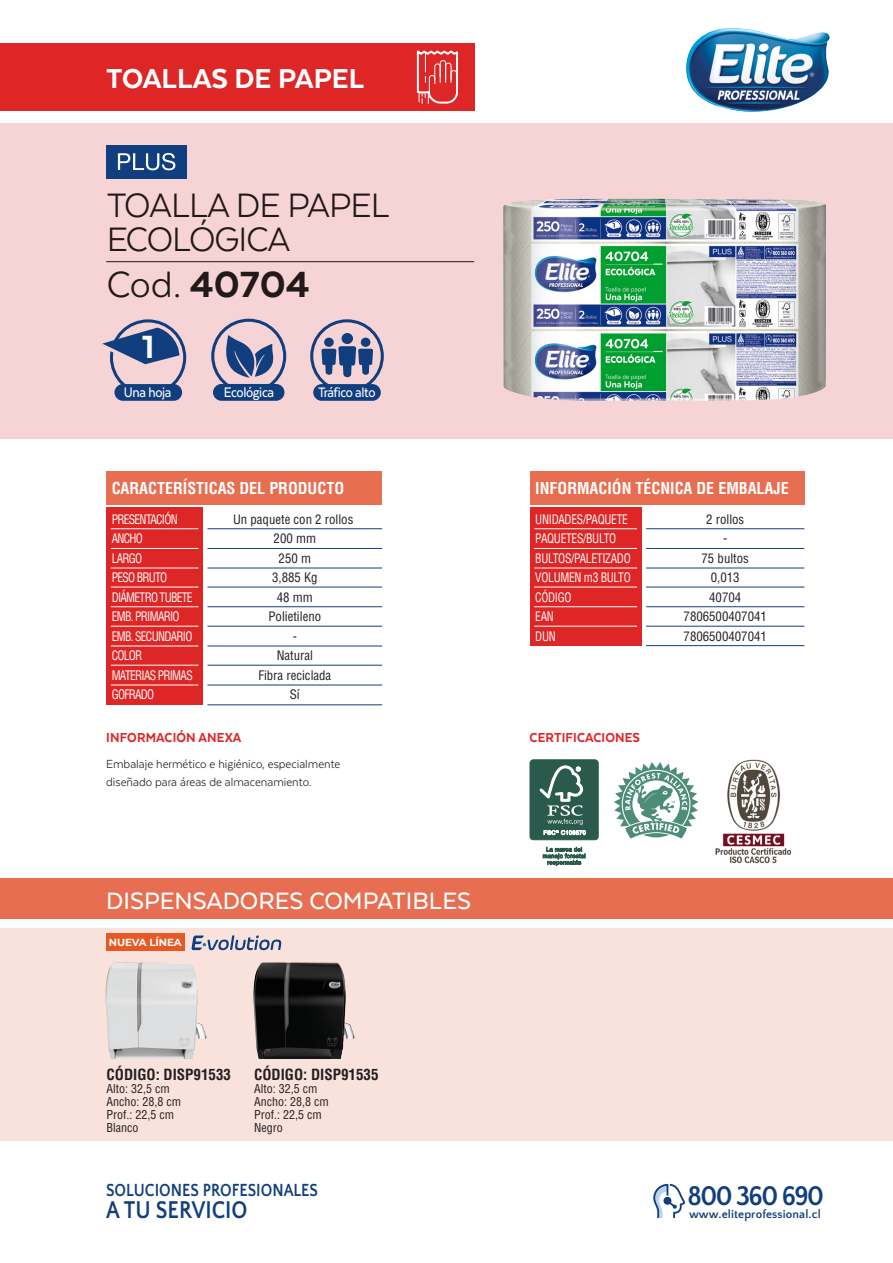
<style>
.page{position:relative;width:893px;height:1263px;background:#fff}
.page>*{position:absolute;margin:0;border:0;box-sizing:border-box;transform-origin:0 0}
.t1{font:800 42px "Texta";color:#231f20}
.t2{font:39px/34.5px "Texta";letter-spacing:-.025em;color:#231f20}
.t3{font:800 37.05px "Texta";color:#fff}
.t4{font:800 31.5px "Texta";color:#fff}
.t5{font:700 28.65px "Quattrocento Sans";letter-spacing:-.06em;color:#113e7e;scale:.93 1}
.t6{font:500 27.3px "Texta";color:#fff}
.t7{font:700 25.5px "Quattrocento Sans";color:#113e7e;scale:.85 1}
.t8{font:700 18.45px "Quattrocento Sans";color:#113e7e;scale:.85 1}
.t9{font:700 condensed 16.05px "Helvetica LT Std";color:#fff}
.t10{font:500 16.05px "Texta";letter-spacing:-.025em;color:#fff;scale:.9 1}
.t11{font:500 15.9px "Texta";letter-spacing:-.025em;color:#fff;scale:.9 1}
.t12{font:700 condensed 15px "Helvetica LT Std";color:#231f20}
.t13{font:800 15px "Texta";letter-spacing:.01em;color:#df2626;scale:.95 1}
.t14{font:13.5px/18px "Texta";color:#231f20;scale:.95 1}
.t15{font:condensed 12.75px/19.5px "Helvetica LT Std";color:#231f20;text-align:center}
.t16{font:condensed 12.75px/19.5px "Helvetica LT Std";letter-spacing:-.06em;color:#fff;scale:.9 1}
.t17{font:condensed 12.75px/19.5px "Helvetica LT Std";letter-spacing:-.025em;color:#fff;scale:.9 1}
.t18{font:condensed 12px/12.9px "Helvetica LT Std";color:#231f20}
.t19{font:700 12px "Quattrocento Sans";letter-spacing:.01em;color:#113e7e}
.t20{font:700 10.2px "Montserrat";letter-spacing:-.01em;color:#fff}
.s1{font-weight:400}
</style>
<div class="page">
<div style="left:0;top:928px;width:893px;height:213px;background:#fae2dc"></div>
<div style="left:0;top:878px;width:893px;height:41px;background:#e76e51"></div>
<div style="left:0;top:123px;width:893px;height:316px;background:#f6d4d5"></div>
<hr style="left:106px;top:261px;width:368px;height:1px;background:#231f20">
<img style="left:503px;top:199px;width:323px;height:202px">
<div style="left:106px;top:145px;width:81px;height:34px;background:#113e7e"></div>
<svg style="left:118px;top:153px;width:57px;height:17px"></svg>
<svg style="left:102px;top:319px;width:85px;height:78px"></svg>
<div style="left:114px;top:384px;width:68px;height:17px;background:#113e7e;border-radius:8px"></div>
<div style="left:310px;top:319px;width:74px;height:74px;border:3px solid #113e7e;border-radius:50%"></div>
<svg style="left:321px;top:333px;width:52px;height:44px"></svg>
<div style="left:313px;top:384px;width:68px;height:17px;background:#113e7e;border-radius:8px"></div>
<div style="left:211px;top:319px;width:75px;height:75px;border:3px solid #113e7e;border-radius:50%"></div>
<div style="left:213px;top:384px;width:71px;height:17px;background:#113e7e;border-radius:8px"></div>
<svg style="left:226px;top:335px;width:48px;height:43px"></svg>
<svg style="left:653px;top:1184px;width:32px;height:34px"></svg>
<div style="left:0;top:43px;width:474px;height:68px;background:#df2626"></div>
<svg style="left:416px;top:50px;width:42px;height:54px"></svg>
<img style="left:686px;top:28px;width:144px;height:84px">
<hr style="left:207px;top:528px;width:175px;height:1px;background:#113e7e">
<hr style="left:207px;top:548px;width:175px;height:1px;background:#113e7e">
<hr style="left:207px;top:568px;width:175px;height:1px;background:#113e7e">
<hr style="left:207px;top:587px;width:175px;height:1px;background:#113e7e">
<hr style="left:207px;top:606px;width:175px;height:1px;background:#113e7e">
<hr style="left:207px;top:626px;width:175px;height:1px;background:#113e7e">
<hr style="left:207px;top:646px;width:175px;height:1px;background:#113e7e">
<hr style="left:207px;top:665px;width:175px;height:1px;background:#113e7e">
<hr style="left:207px;top:685px;width:175px;height:1px;background:#113e7e">
<hr style="left:207px;top:704px;width:175px;height:1px;background:#113e7e">
<div style="left:106px;top:507px;width:97px;height:198px;background:#df2626"></div>
<div style="left:106px;top:471px;width:276px;height:33px;background:#e76e51"></div>
<hr style="left:111px;top:528px;width:87px;height:1px;background:#fff">
<hr style="left:111px;top:548px;width:87px;height:1px;background:#fff">
<hr style="left:111px;top:587px;width:87px;height:1px;background:#fff">
<hr style="left:111px;top:568px;width:87px;height:1px;background:#fff">
<hr style="left:111px;top:606px;width:87px;height:1px;background:#fff">
<hr style="left:111px;top:685px;width:87px;height:1px;background:#fff">
<hr style="left:111px;top:665px;width:87px;height:1px;background:#fff">
<hr style="left:111px;top:646px;width:87px;height:1px;background:#fff">
<hr style="left:111px;top:626px;width:87px;height:1px;background:#fff">
<hr style="left:646px;top:528px;width:158px;height:1px;background:#113e7e">
<hr style="left:646px;top:548px;width:158px;height:1px;background:#113e7e">
<hr style="left:646px;top:568px;width:158px;height:1px;background:#113e7e">
<hr style="left:646px;top:587px;width:158px;height:1px;background:#113e7e">
<hr style="left:646px;top:606px;width:158px;height:1px;background:#113e7e">
<hr style="left:646px;top:626px;width:158px;height:1px;background:#113e7e">
<hr style="left:646px;top:645px;width:158px;height:1px;background:#113e7e">
<div style="left:530px;top:507px;width:112px;height:139px;background:#df2626"></div>
<div style="left:530px;top:471px;width:274px;height:33px;background:#e76e51"></div>
<hr style="left:534px;top:528px;width:103px;height:1px;background:#fff">
<hr style="left:534px;top:548px;width:103px;height:1px;background:#fff">
<hr style="left:534px;top:568px;width:103px;height:1px;background:#fff">
<hr style="left:534px;top:587px;width:103px;height:1px;background:#fff">
<hr style="left:534px;top:606px;width:103px;height:1px;background:#fff">
<hr style="left:534px;top:626px;width:103px;height:1px;background:#fff">
<img style="left:105px;top:962px;width:96px;height:97px">
<img style="left:201px;top:962px;width:154px;height:97px">
<svg style="left:191px;top:935px;width:90px;height:16px"></svg>
<div style="left:106px;top:933px;width:78px;height:17px;background:#e65925"></div>
<img style="left:715px;top:759px;width:76px;height:105px">
<div style="left:530px;top:760px;width:68px;height:80px;background:#2a5a4b;border-radius:3px"></div>
<div style="left:530px;top:759px;width:69px;height:81px;border:1px solid #2a5a4b;border-radius:3px"></div>
<svg style="left:539px;top:765px;width:47px;height:70px"></svg>
<svg style="left:543px;top:847px;width:42px;height:19px"></svg>
<svg style="left:614px;top:762px;width:85px;height:77px"></svg>
<h3 class="t4" style="left:106px;top:62px;width:260px">TOALLAS DE PAPEL</h3>
<h2 class="t2" style="left:106px;top:187px;width:285px">TOALLA DE PAPEL<br>ECOLÓGICA</h2>
<h1 class="t1" style="left:106px;top:263px;width:205px"><span class="s1">Cod.</span> 40704</h1>
<h3 class="t3" style="left:142px;top:327px;width:14px">1</h3>
<p class="t11" style="left:124px;top:384px;width:54px">Una hoja</p>
<p class="t10" style="left:224px;top:384px;width:57px">Ecológica</p>
<p class="t11" style="left:318px;top:384px;width:65px">Tráfico alto</p>
<p class="t9" style="left:112px;top:478px;width:234px">CARACTERÍSTICAS DEL PRODUCTO</p>
<p class="t16" style="left:112px;top:509px;width:92px">PRESENTACIÓN<br>ANCHO<br>LARGO<br>PESO BRUTO<br>DIÁMETRO TUBETE<br>EMB. PRIMARIO<br>EMB. SECUNDARIO<br>COLOR<br>MATERIAS PRIMAS<br>GOFRADO</p>
<p class="t15" style="left:684px;top:509px;width:85px">2 rollos<br>-<br>75 bultos<br>0,013<br>40704<br>7806500407041<br>7806500407041</p>
<p class="t9" style="left:535px;top:478px;width:255px">INFORMACIÓN TÉCNICA DE EMBALAJE</p>
<p class="t17" style="left:535px;top:509px;width:108px">UNIDADES/PAQUETE<br>PAQUETES/BULTO<br>BULTOS/PALETIZADO<br>VOLUMEN m3 BULTO<br>CÓDIGO<br>EAN<br>DUN</p>
<p class="t15" style="left:233px;top:509px;width:122px">Un paquete con 2 rollos<br>200 mm<br>250 m<br>3,885 Kg<br>48 mm<br>Polietileno<br>-<br>Natural<br>Fibra reciclada<br>Sí</p>
<p class="t13" style="left:106px;top:729px;width:144px">INFORMACIÓN ANEXA</p>
<p class="t14" style="left:106px;top:754px;width:248px">Embalaje hermético e higiénico, especialmente diseñado para áreas de almacenamiento.</p>
<h3 class="t6" style="left:106px;top:886px;width:366px">DISPENSADORES COMPATIBLES</h3>
<p class="t20" style="left:109px;top:935px;width:74px">NUEVA LÍNEA</p>
<p class="t12" style="left:106px;top:1065px;width:126px">CÓDIGO: DISP91533</p>
<p class="t18" style="left:106px;top:1082px;width:76px">Alto: 32,5 cm<br>Ancho: 28,8 cm<br>Prof.: 22,5 cm<br>Blanco</p>
<p class="t12" style="left:254px;top:1065px;width:126px">CÓDIGO: DISP91535</p>
<p class="t18" style="left:254px;top:1082px;width:76px">Alto: 32,5 cm<br>Ancho: 28,8 cm<br>Prof.: 22,5 cm<br>Negro</p>
<h3 class="t8" style="left:106px;top:1181px;width:251px">SOLUCIONES PROFESIONALES</h3>
<h3 class="t7" style="left:106px;top:1196px;width:168px">A TU SERVICIO</h3>
<p class="t13" style="left:530px;top:729px;width:118px">CERTIFICACIONES</p>
<h3 class="t5" style="left:687px;top:1180px;width:148px">800 360 690</h3>
<p class="t19" style="left:689px;top:1208px;width:133px">www.eliteprofessional.cl</p>
</div>
